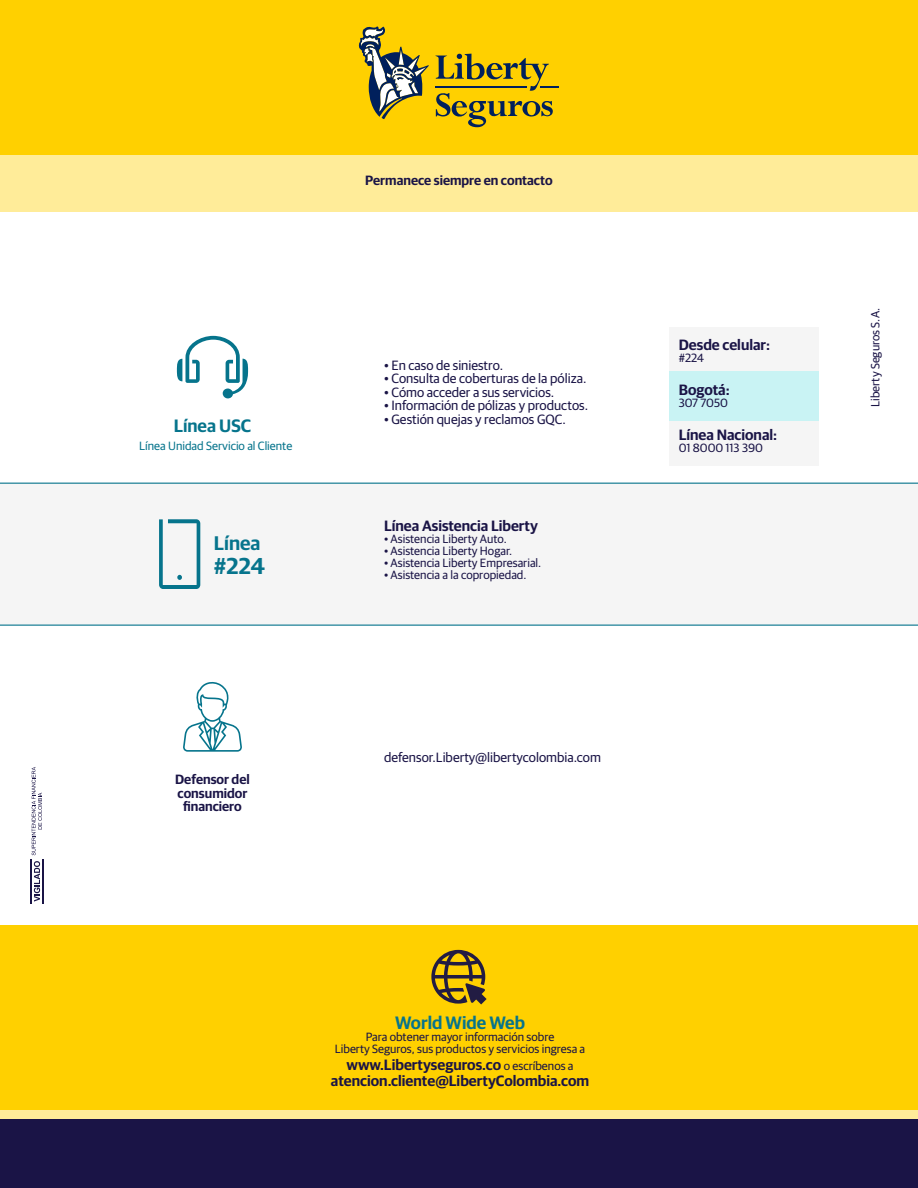
<style>
.page{position:relative;width:918px;height:1188px;background:#fff}
.page>*{position:absolute;margin:0;border:0;box-sizing:border-box;transform-origin:0 0}
.t1{font:600 23.1px "Guardian Sans";color:#06748c}
.t2{font:600 19.8px "Guardian Sans";color:#06748c}
.t3{font:600 18px "Guardian Sans";color:#06748c}
.t4{font:600 15px/16.5px "Guardian Sans";color:#1a1446;text-align:center}
.t5{font:13.5px "Guardian Sans";color:#1a1446}
.t6{font:600 13.5px/13.5px "Guardian Sans";color:#1a1446;text-align:center}
.t7{font:12px/12px "Guardian Sans";color:#1a1446;text-align:center}
.t8{font:12px "Guardian Sans";color:#06748c}
.s1{font-weight:400;font-size:12px}
</style>
<div class="page">
<div style="left:0;top:1102px;width:918px;height:86px;background:#1a1446"></div>
<div style="left:0;top:930px;width:918px;height:189px;background:#ffec99"></div>
<div style="left:0;top:925px;width:918px;height:185px;background:#ffd000"></div>
<div style="left:0;top:144px;width:918px;height:68px;background:#ffec99"></div>
<div style="left:0;top:0;width:918px;height:154px;background:#ffd000"></div>
<svg style="left:359px;top:26px;width:70px;height:93px"></svg>
<svg style="left:435px;top:54px;width:124px;height:73px"></svg>
<svg style="left:34px;top:861px;width:6px;height:41px"></svg>
<hr style="left:30px;top:859px;width:1px;height:45px;background:#1a1446">
<svg style="left:32px;top:767px;width:10px;height:88px"></svg>
<hr style="left:42px;top:859px;width:2px;height:45px;background:#1a1446">
<div style="left:0;top:483px;width:918px;height:143px;background:#f5f5f5"></div>
<div style="left:669px;top:327px;width:150px;height:45px;background:#f5f5f5"></div>
<div style="left:669px;top:422px;width:150px;height:44px;background:#f5f5f5"></div>
<div style="left:669px;top:372px;width:150px;height:49px;background:#c9f3f4"></div>
<svg style="left:183px;top:681px;width:59px;height:71px"></svg>
<svg style="left:431px;top:950px;width:56px;height:54px"></svg>
<svg style="left:159px;top:519px;width:41px;height:70px"></svg>
<svg style="left:177px;top:336px;width:71px;height:62px"></svg>
<h3 class="t3" style="left:174px;top:413px;width:79px">Línea USC</h3>
<p class="t8" style="left:139px;top:437px;width:155px">Línea Unidad Servicio al Cliente</p>
<h2 class="t2" style="left:214px;top:528px;width:48px">Línea</h2>
<h1 class="t1" style="left:214px;top:549px;width:53px">#224</h1>
<p class="t6" style="left:175px;top:772px;width:76px">Defensor del consumidor financiero</p>
<p class="t6" style="left:365px;top:173px;width:189px">Permanece siempre en contacto</p>
<p class="t5" style="left:384px;top:356px;width:121px">• En caso de siniestro.</p>
<p class="t5" style="left:384px;top:369px;width:204px">• Consulta de coberturas de la póliza.</p>
<p class="t5" style="left:384px;top:383px;width:172px">• Cómo acceder a sus servicios.</p>
<p class="t5" style="left:384px;top:396px;width:206px">• Información de pólizas y productos.</p>
<p class="t5" style="left:384px;top:410px;width:183px">• Gestión quejas y reclamos GQC.</p>
<p class="t4" style="left:384px;top:516px;width:155px">Línea Asistencia Liberty</p>
<p class="t7" style="left:384px;top:532px;width:124px">• Asistencia Liberty Auto.</p>
<p class="t7" style="left:384px;top:544px;width:130px">• Asistencia Liberty Hogar.</p>
<p class="t7" style="left:384px;top:556px;width:159px">• Asistencia Liberty Empresarial.</p>
<p class="t7" style="left:384px;top:568px;width:144px">• Asistencia a la copropiedad.</p>
<p class="t5" style="left:384px;top:748px;width:218px">defensor.Liberty@libertycolombia.com</p>
<p class="t4" style="left:679px;top:335px;width:93px">Desde celular:</p>
<p class="t7" style="left:679px;top:351px;width:27px">#224</p>
<p class="t4" style="left:679px;top:380px;width:52px">Bogotá:</p>
<p class="t7" style="left:679px;top:396px;width:51px">307 7050</p>
<p class="t4" style="left:679px;top:425px;width:100px">Línea Nacional:</p>
<p class="t7" style="left:679px;top:441px;width:86px">01 8000 113 390</p>
<h3 class="t3" style="left:395px;top:1010px;width:131px">World Wide Web</h3>
<p class="t7" style="left:335px;top:1030px;width:252px">Para obtener mayor información sobre<br>Liberty Seguros, sus productos y servicios ingresa a</p>
<p class="t4" style="left:331px;top:1055px;width:260px">www.Libertyseguros.co <span class="s1">o escríbenos a </span>atencion.cliente@LibertyColombia.com</p>
<p class="t7" style="left:868px;top:407px;width:100px;rotate:-90deg">Liberty Seguros S.A.</p>
</div>
